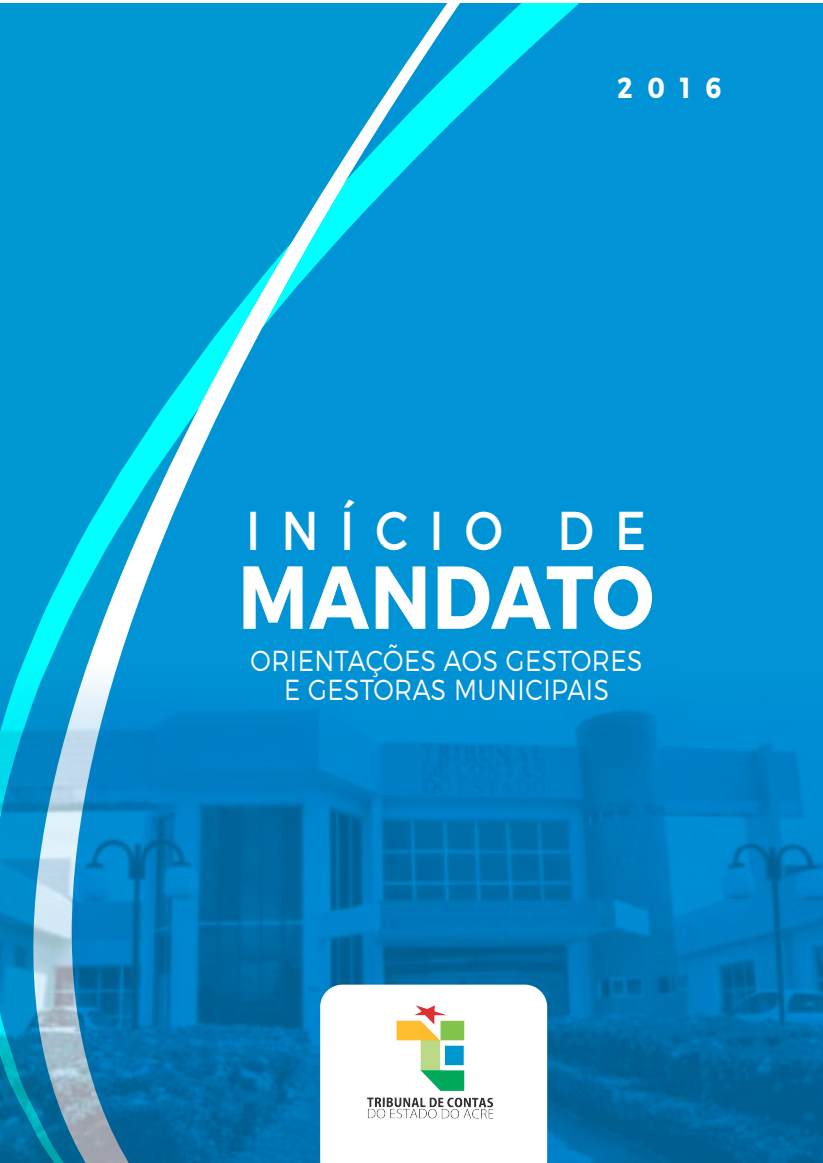
<style>
.page{position:relative;width:823px;height:1163px;background:#fff}
.page>*{position:absolute;margin:0;border:0;box-sizing:border-box;transform-origin:0 0}
.t1{font:700 89.2px "Montserrat";letter-spacing:.01em;color:#fff;scale:.86 1}
.t2{font:54.6px "Montserrat";letter-spacing:.45em;color:#fff;scale:.86 1}
.t3{font:300 29px/29px "Montserrat";letter-spacing:.02em;color:#fff;text-align:center;scale:.86 1}
.t4{font:700 29px "Montserrat";color:#fff;scale:.86 1}
</style>
<div class="page">
<div style="left:0;top:3px;width:822px;height:1159px;background:#0094d6"></div>
<svg style="left:40px;top:3px;width:540px;height:618px"></svg>
<img style="left:0;top:621px;width:822px;height:541px">
<div style="left:320px;top:984px;width:227px;height:178px;background:#fff"></div>
<img style="left:368px;top:1005px;width:125px;height:113px">
<p class="t4" style="left:617px;top:69px;width:122px">2016</p>
<h2 class="t2" style="left:246px;top:497px;width:466px">INÍCIO DE</h2>
<h1 class="t1" style="left:238px;top:541px;width:484px">MANDATO</h1>
<p class="t3" style="left:250px;top:645px;width:457px">ORIENTAÇÕES AOS GESTORES<br>E GESTORAS MUNICIPAIS</p>
</div>
